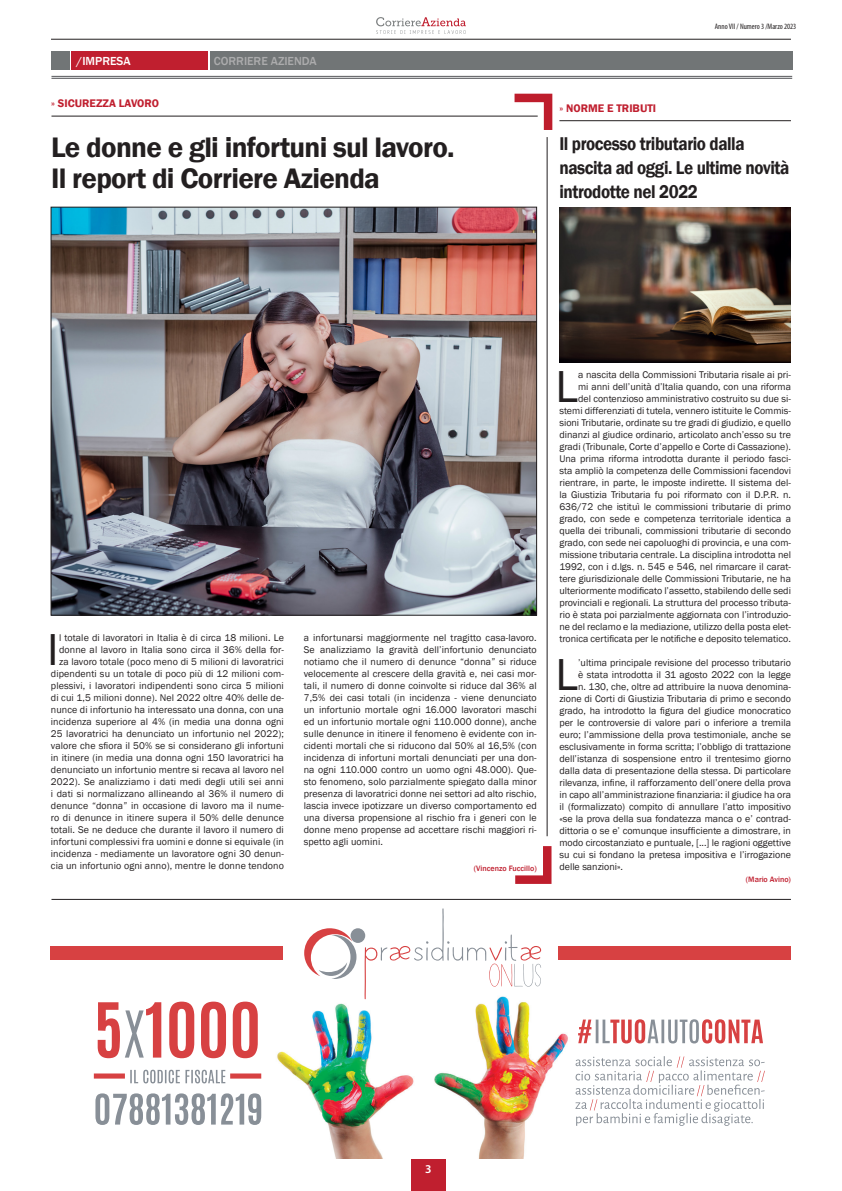
<style>
.page{position:relative;width:842px;height:1191px;background:#fff}
.page>*{position:absolute;margin:0;border:0;box-sizing:border-box;transform-origin:0 0}
.t1{font:46px "Franklin Gothic";color:#231f20}
.t2{font:600 29px/30.8px "Franklin Gothic";letter-spacing:-.025em;color:#231f20}
.t3{font:600 19px/24px "Franklin Gothic";letter-spacing:-.025em;color:#231f20;scale:.9 1}
.t4{font:500 12px "Franklin Gothic";color:#acacad}
.t5{font:500 12px "Franklin Gothic";color:#fff}
.t6{font:600 12px "Myriad Pro";color:#fff}
.t7{font:600 11.3px "Franklin Gothic";color:#c01f2f}
.t8{font:10px/12px "Franklin Gothic";color:#231f20;text-align:right}
.t9{font:500 8px "Franklin Gothic";color:#c01f2f}
.t10{font:condensed 8px "Myriad Pro";color:#231f20}
</style>
<div class="page">
<div style="left:411px;top:1158px;width:34px;height:33px;background:#c01f2f"></div>
<svg style="left:376px;top:17px;width:90px;height:17px"></svg>
<hr style="left:51px;top:39px;width:740px;height:1px;background:#231f20">
<hr style="left:547px;top:137px;width:1px;height:699px;background:#231f20">
<img style="left:277px;top:964px;width:291px;height:194px">
<svg style="left:575px;top:1056px;width:190px;height:69px"></svg>
<svg style="left:578px;top:1019px;width:185px;height:24px"></svg>
<svg style="left:95px;top:1093px;width:166px;height:32px"></svg>
<div style="left:94px;top:1073px;width:31px;height:5px;background:#d74142"></div>
<div style="left:230px;top:1073px;width:31px;height:5px;background:#d74142"></div>
<svg style="left:130px;top:1069px;width:95px;height:14px"></svg>
<svg style="left:98px;top:1001px;width:160px;height:57px"></svg>
<div style="left:351px;top:928px;width:14px;height:15px;background:#888f97;border-radius:50%"></div>
<svg style="left:304px;top:928px;width:52px;height:51px"></svg>
<svg style="left:365px;top:908px;width:176px;height:91px"></svg>
<div style="left:558px;top:946px;width:233px;height:13px;background:#d74142"></div>
<div style="left:50px;top:946px;width:233px;height:13px;background:#d74142"></div>
<div style="left:210px;top:51px;width:582px;height:19px;background:#717576"></div>
<div style="left:71px;top:51px;width:137px;height:19px;background:#c01f2f"></div>
<div style="left:51px;top:51px;width:18px;height:19px;background:#717576"></div>
<hr style="left:51px;top:76px;width:741px;height:1px;background:#6c6d70">
<hr style="left:51px;top:78px;width:741px;height:1px;background:#6c6d70">
<hr style="left:51px;top:116px;width:487px;height:1px;background:#231f20">
<hr style="left:51px;top:899px;width:740px;height:1px;background:#231f20">
<svg style="left:506px;top:93px;width:47px;height:45px"></svg>
<hr style="left:559px;top:120px;width:232px;height:1px;background:#231f20">
<svg style="left:515px;top:846px;width:37px;height:38px"></svg>
<img style="left:53px;top:209px;width:482px;height:404px">
<img style="left:560px;top:207px;width:231px;height:156px">
<p class="t10" style="left:715px;top:21px;width:83px">Anno VII / Numero 3 /Marzo 2023</p>
<p class="t5" style="left:77px;top:53px;width:55px">/IMPRESA</p>
<p class="t4" style="left:214px;top:53px;width:104px">CORRIERE AZIENDA</p>
<p class="t7" style="left:51px;top:96px;width:109px">» SICUREZZA LAVORO</p>
<h2 class="t2" style="left:51px;top:133px;width:405px">Le donne e gli infortuni sul lavoro.<br>Il report di Corriere Azienda</h2>
<h3 class="t3" style="left:559px;top:132px;width:257px">Il processo tributario dalla nascita ad oggi. Le ultime novità introdotte nel 2022</h3>
<p class="t7" style="left:559px;top:102px;width:98px">» NORME E TRIBUTI</p>
<p class="t8" style="left:51px;top:632px;width:235px">l totale di lavoratori in Italia è di circa 18 milioni. Le donne al lavoro in Italia sono circa il 36% della for&shy;za lavoro totale (poco meno di 5 milioni di lavoratrici dipendenti su un totale di poco più di 12 milioni com&shy;plessivi, i lavoratori indipendenti sono circa 5 milioni di cui 1,5 milioni donne). Nel 2022 oltre 40% delle de&shy;nunce di infortunio ha interessato una donna, con una incidenza superiore al 4% (in media una donna ogni 25 lavoratrici ha denunciato un infortunio nel 2022); valore che sfiora il 50% se si considerano gli infortuni in itinere (in media una donna ogni 150 lavoratrici ha denunciato un infortunio mentre si recava al lavoro nel 2022). Se analizziamo i dati medi degli utili sei anni i dati si normalizzano allineando al 36% il numero di denunce “donna” in occasione di lavoro ma il nume&shy;ro di denunce in itinere supera il 50% delle denunce totali. Se ne deduce che durante il lavoro il numero di infortuni complessivi fra uomini e donne si equivale (in incidenza - mediamente un lavoratore ogni 30 denun&shy;cia un infortunio ogni anno), mentre le donne tendono</p>
<p class="t8" style="left:304px;top:632px;width:235px;text-align:justify">a infortunarsi maggiormente nel tragitto casa-lavoro.<br>Se analizziamo la gravità dell’infortunio denunciato notiamo che il numero di denunce “donna” si riduce velocemente al crescere della gravità e, nei casi mor&shy;tali, il numero di donne coinvolte si riduce dal 36% al 7,5% dei casi totali (in incidenza - viene denunciato un infortunio mortale ogni 16.000 lavoratori maschi ed un infortunio mortale ogni 110.000 donne), anche sulle denunce in itinere il fenomeno è evidente con in&shy;cidenti mortali che si riducono dal 50% al 16,5% (con incidenza di infortuni mortali denunciati per una don&shy;na ogni 110.000 contro un uomo ogni 48.000). Que&shy;sto fenomeno, solo parzialmente spiegato dalla minor presenza di lavoratrici donne nei settori ad alto rischio, lascia invece ipotizzare un diverso comportamento ed una diversa propensione al rischio fra i generi con le donne meno propense ad accettare rischi maggiori ri&shy;spetto agli uomini.</p>
<h1 class="t1" style="left:47px;top:621px;width:13px">I</h1>
<p class="t9" style="left:474px;top:863px;width:64px">(Vincenzo Fuccillo)</p>
<p class="t8" style="left:559px;top:368px;width:233px">a nascita della Commissioni Tributaria risale ai pri-<br>mi anni dell’unità d’Italia quando, con una riforma<br>del contenzioso amministrativo costruito su due si&shy;stemi differenziati di tutela, vennero istituite le Commis&shy;sioni Tributarie, ordinate su tre gradi di giudizio, e quello dinanzi al giudice ordinario, articolato anch’esso su tre gradi (Tribunale, Corte d’appello e Corte di Cassazione).<br>Una prima riforma introdotta durante il periodo fasci&shy;sta ampliò la competenza delle Commissioni facendovi rientrare, in parte, le imposte indirette. Il sistema del&shy;la Giustizia Tributaria fu poi riformato con il D.P.R. n.<br>636/72 che istituì le commissioni tributarie di primo grado, con sede e competenza territoriale identica a quella dei tribunali, commissioni tributarie di secondo grado, con sede nei capoluoghi di provincia, e una com&shy;missione tributaria centrale. La disciplina introdotta nel 1992, con i d.lgs. n. 545 e 546, nel rimarcare il carat&shy;tere giurisdizionale delle Commissioni Tributarie, ne ha ulteriormente modificato l’assetto, stabilendo delle sedi provinciali e regionali. La struttura del processo tributa&shy;rio è stata poi parzialmente aggiornata con l’introduzio&shy;ne del reclamo e la mediazione, utilizzo della posta elet&shy;tronica certificata per le notifiche e deposito telematico.</p>
<h1 class="t1" style="left:556px;top:646px;width:24px">L</h1>
<p class="t8" style="left:578px;top:656px;width:214px">’ultima principale revisione del processo tributario</p>
<h1 class="t1" style="left:556px;top:358px;width:24px">L</h1>
<p class="t8" style="left:578px;top:668px;width:214px">è stata introdotta il 31 agosto 2022 con la legge</p>
<p class="t8" style="left:578px;top:680px;width:214px">n. 130, che, oltre ad attribuire la nuova denomina-</p>
<p class="t8" style="left:559px;top:692px;width:233px">zione di Corti di Giustizia Tributaria di primo e secondo</p>
<p class="t8" style="left:559px;top:704px;width:233px">grado, ha introdotto la figura del giudice monocratico</p>
<p class="t8" style="left:559px;top:716px;width:233px">per le controversie di valore pari o inferiore a tremila</p>
<p class="t8" style="left:559px;top:728px;width:233px">euro; l’ammissione della prova testimoniale, anche se</p>
<p class="t8" style="left:559px;top:740px;width:233px">esclusivamente in forma scritta; l’obbligo di trattazione</p>
<p class="t8" style="left:559px;top:752px;width:233px">dell’istanza di sospensione entro il trentesimo giorno</p>
<p class="t8" style="left:559px;top:764px;width:233px">dalla data di presentazione della stessa. Di particolare</p>
<p class="t8" style="left:559px;top:776px;width:233px">rilevanza, infine, il rafforzamento dell’onere della prova</p>
<p class="t8" style="left:559px;top:788px;width:233px">in capo all’amministrazione finanziaria: il giudice ha ora</p>
<p class="t8" style="left:559px;top:800px;width:233px">il (formalizzato) compito di annullare l’atto impositivo</p>
<p class="t8" style="left:559px;top:812px;width:233px">«se la prova della sua fondatezza manca o e’ contrad-</p>
<p class="t8" style="left:559px;top:824px;width:233px">dittoria o se e’ comunque insufficiente a dimostrare, in</p>
<p class="t8" style="left:559px;top:836px;width:233px">modo circostanziato e puntuale, [...] le ragioni oggettive</p>
<p class="t8" style="left:559px;top:848px;width:233px">su cui si fondano la pretesa impositiva e l’irrogazione</p>
<p class="t8" style="left:559px;top:860px;width:65px">delle sanzioni».</p>
<p class="t9" style="left:746px;top:874px;width:47px">(Mario Avino)</p>
<p class="t6" style="left:425px;top:1160px;width:8px">3</p>
</div>
